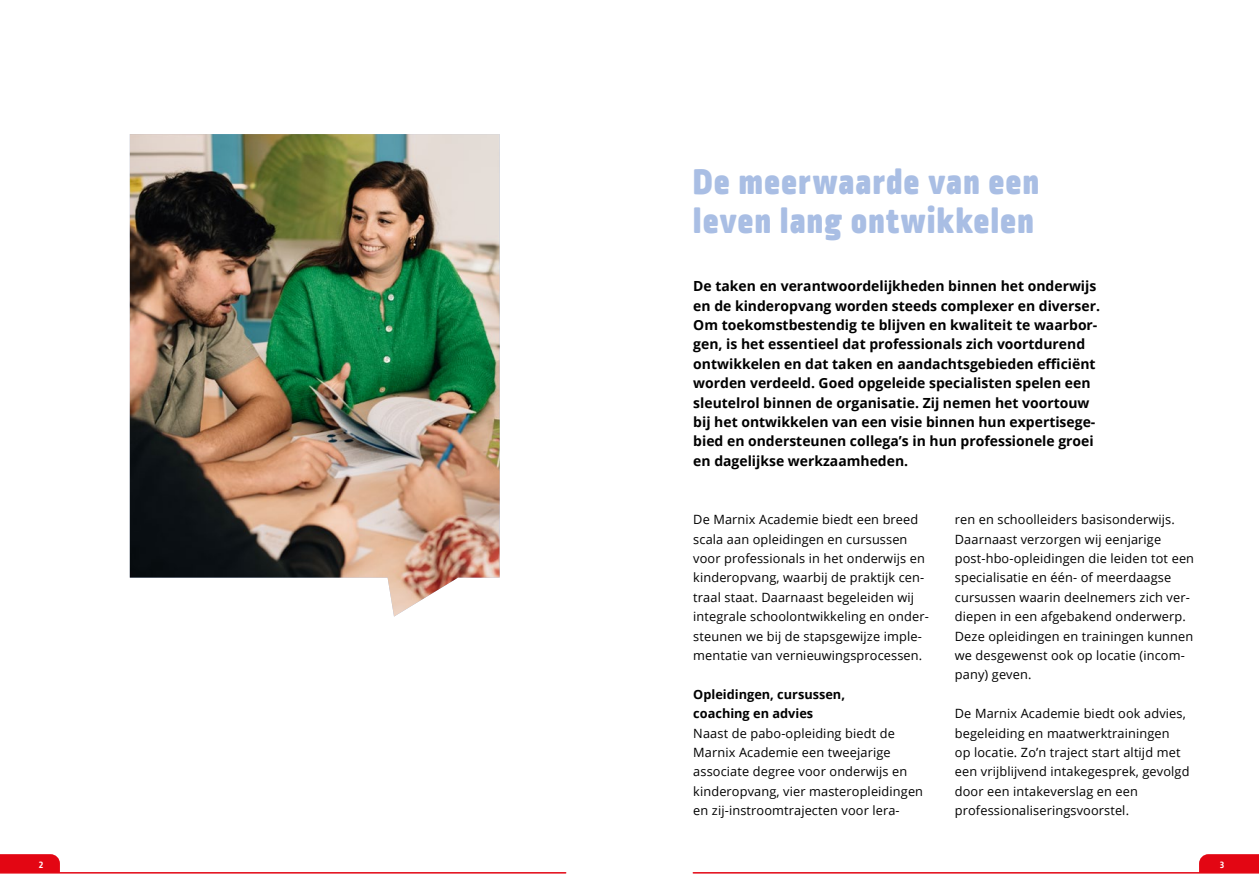
<style>
.page{position:relative;width:1259px;height:893px;background:#fff}
.page>*{position:absolute;margin:0;border:0;box-sizing:border-box;transform-origin:0 0}
.t1{font:900 37.5px/38.8px "Ropa Soft Pro";letter-spacing:.04em;color:#a9bee4}
.t2{font:700 13.95px/19.4px "Open Sans";color:#000}
.t3{font:12.75px/19.4px "Open Sans";letter-spacing:.01em;color:#000}
.t4{font:700 12.75px/19.4px "Open Sans";color:#000}
.t5{font:700 10.5px "Ropa Soft Pro";color:#fff}
</style>
<div class="page">
<svg style="left:0;top:854px;width:60px;height:18px"></svg>
<img style="left:130px;top:134px;width:370px;height:483px">
<hr style="left:0;top:872px;width:566px;height:2px;background:#e30613">
<svg style="left:1199px;top:854px;width:60px;height:18px"></svg>
<hr style="left:693px;top:872px;width:566px;height:2px;background:#e30613">
<h1 class="t1" style="left:693px;top:164px;width:347px">De meerwaarde van een leven lang ontwikkelen</h1>
<p class="t2" style="left:693px;top:276px;width:408px">De taken en verantwoordelijkheden binnen het onderwijs en de kinderopvang worden steeds complexer en diverser.<br>Om toekomstbestendig te blijven en kwaliteit te waarbor&shy;gen, is het essentieel dat professionals zich voortdurend ontwikkelen en dat taken en aandachtsgebieden efficiënt worden verdeeld. Goed opgeleide specialisten spelen een sleutelrol binnen de organisatie. Zij nemen het voortouw bij het ontwikkelen van een visie binnen hun expertisege&shy;bied en ondersteunen collega’s in hun professionele groei en dagelijkse werkzaamheden.</p>
<p class="t3" style="left:693px;top:509px;width:237px">De Marnix Academie biedt een breed scala aan opleidingen en cursussen voor professionals in het onderwijs en kinderopvang, waarbij de praktijk cen&shy;traal staat. Daarnaast begeleiden wij integrale schoolontwikkeling en onder&shy;steunen we bij de stapsgewijze imple&shy;mentatie van vernieuwingsprocessen.</p>
<p class="t4" style="left:693px;top:684px;width:153px">Opleidingen, cursussen, coaching en advies</p>
<p class="t3" style="left:693px;top:723px;width:231px">Naast de pabo-opleiding biedt de Marnix Academie een tweejarige associate degree voor onderwijs en kinderopvang, vier masteropleidingen en zij-instroomtrajecten voor lera-</p>
<p class="t3" style="left:955px;top:509px;width:241px">ren en schoolleiders basisonderwijs.<br>Daarnaast verzorgen wij eenjarige post-hbo-opleidingen die leiden tot een specialisatie en één- of meerdaagse cursussen waarin deelnemers zich ver&shy;diepen in een afgebakend onderwerp.<br>Deze opleidingen en trainingen kunnen we desgewenst ook op locatie (incom&shy;pany) geven.</p>
<p class="t3" style="left:955px;top:704px;width:236px">De Marnix Academie biedt ook advies, begeleiding en maatwerktrainingen<br>op locatie. Zo’n traject start altijd met een vrijblijvend intakegesprek, gevolgd door een intakeverslag en een professionaliseringsvoorstel.</p>
<p class="t5" style="left:39px;top:858px;width:6px">2</p>
<p class="t5" style="left:1220px;top:858px;width:6px">3</p>
</div>
